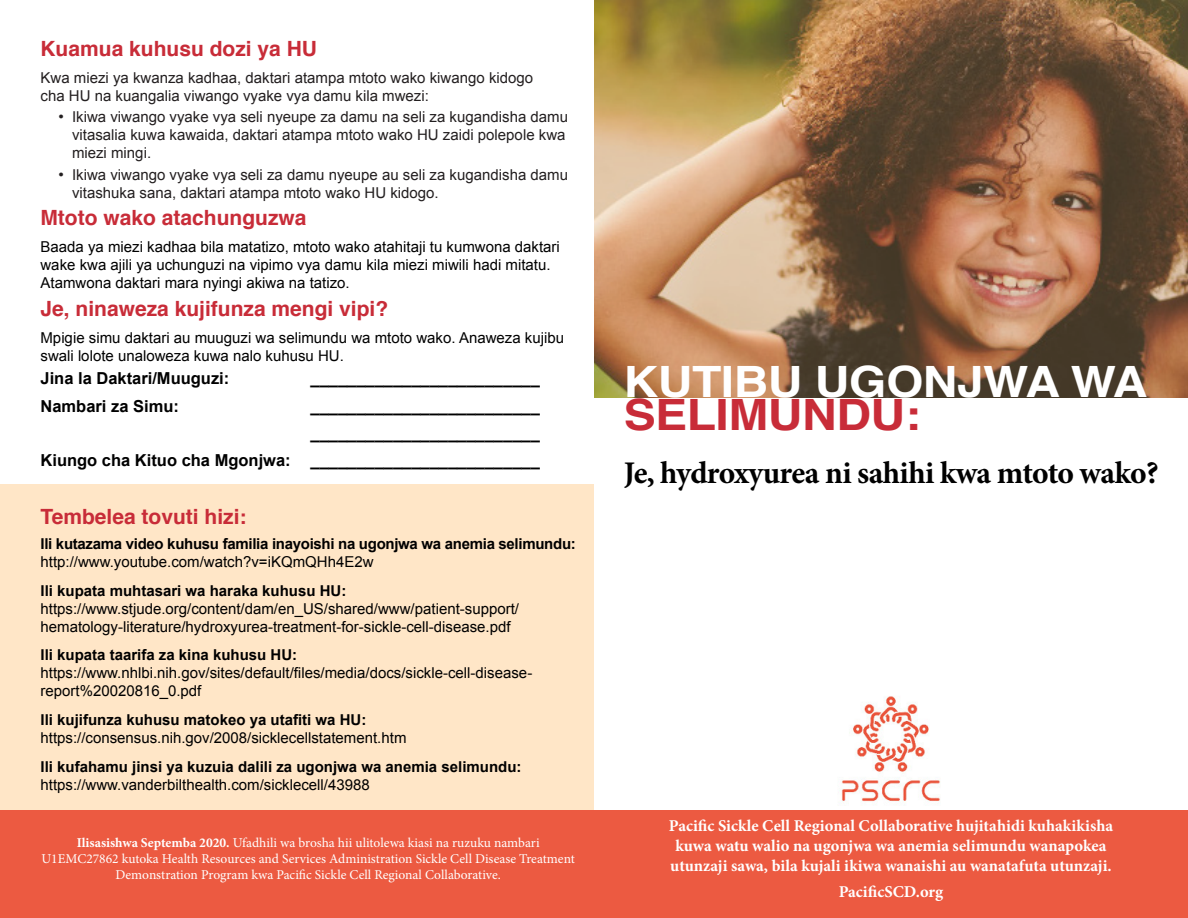
<style>
.page{position:relative;width:1188px;height:918px;background:#fff}
.page>*{position:absolute;margin:0;border:0;box-sizing:border-box;transform-origin:0 0}
.t1{font:700 43.2px "Helvetica";letter-spacing:-.01em;color:#fff;scale:1.11 1}
.t2{font:700 43.2px "Helvetica";letter-spacing:-.01em;color:#c82c38;scale:1.11 1}
.t3{font:700 31.5px "Minion Pro";letter-spacing:-.02em;color:#000}
.t4{font:700 21px "Helvetica";color:#c82c38}
.t5{font:700 16.5px/19.8px "Minion Pro";color:#fff;text-align:center}
.t6{font:700 16.5px "Arial";color:#000}
.t7{font:15px/18px "Arial";color:#000}
.t8{font:15px/18px "Arial";color:#231f20}
.t9{font:700 15px "Arial";color:#000}
.t10{font:700 15px "Arial";letter-spacing:-.02em;color:#000}
.t11{font:13.5px/16.2px "Minion Pro";color:#fff;text-align:center}
.s1{font-weight:700}
</style>
<div class="page">
<div style="left:0;top:484px;width:594px;height:330px;background:#ffe6c7"></div>
<div style="left:0;top:810px;width:1188px;height:108px;background:#ec5a41"></div>
<img style="left:841px;top:696px;width:100px;height:107px">
<img style="left:594px;top:0;width:594px;height:397px">
<p class="t4" style="left:40px;top:32px;width:278px">Kuamua kuhusu dozi ya HU</p>
<p class="t8" style="left:40px;top:69px;width:494px">Kwa miezi ya kwanza kadhaa, daktari atampa mtoto wako kiwango kidogo cha HU na kuangalia viwango vyake vya damu kila mwezi:</p>
<p class="t8" style="left:72px;top:108px;width:498px;text-indent:-14px"><sup>●</sup> Ikiwa viwango vyake vya seli nyeupe za damu na seli za kugandisha damu vitasalia kuwa kawaida, daktari atampa mtoto wako HU zaidi polepole kwa miezi mingi.</p>
<p class="t8" style="left:72px;top:166px;width:498px;text-indent:-14px"><sup>●</sup> Ikiwa viwango vyake vya seli za damu nyeupe au seli za kugandisha damu vitashuka sana, daktari atampa mtoto wako HU kidogo.</p>
<p class="t4" style="left:40px;top:201px;width:268px">Mtoto wako atachunguzwa</p>
<p class="t7" style="left:40px;top:238px;width:521px">Baada ya miezi kadhaa bila matatizo, mtoto wako atahitaji tu kumwona daktari wake kwa ajili ya uchunguzi na vipimo vya damu kila miezi miwili hadi mitatu.<br>Atamwona daktari mara nyingi akiwa na tatizo.</p>
<p class="t4" style="left:40px;top:292px;width:349px">Je, ninaweza kujifunza mengi vipi?</p>
<p class="t7" style="left:40px;top:329px;width:525px">Mpigie simu daktari au muuguzi wa selimundu wa mtoto wako. Anaweza kujibu swali lolote unaloweza kuwa nalo kuhusu HU.</p>
<p class="t6" style="left:40px;top:368px;width:190px">Jina la Daktari/Muuguzi:</p>
<p class="t6" style="left:311px;top:368px;width:231px">_________________________</p>
<p class="t6" style="left:40px;top:395px;width:140px">Nambari za Simu:</p>
<p class="t6" style="left:311px;top:395px;width:231px">_________________________</p>
<p class="t6" style="left:311px;top:422px;width:231px">_________________________</p>
<p class="t6" style="left:40px;top:450px;width:501px">Kiungo cha Kituo cha Mgonjwa: _________________________</p>
<p class="t4" style="left:40px;top:500px;width:208px">Tembelea tovuti hizi:</p>
<p class="t10" style="left:40px;top:534px;width:537px">Ili kutazama video kuhusu familia inayoishi na ugonjwa wa anemia selimundu:</p>
<p class="t7" style="left:40px;top:553px;width:335px">http://www.youtube.com/watch?v=iKQmQHh4E2w</p>
<p class="t9" style="left:40px;top:580px;width:307px">Ili kupata muhtasari wa haraka kuhusu HU:</p>
<p class="t7" style="left:40px;top:599px;width:480px">https://www.stjude.org/content/dam/en_US/shared/www/patient-support/ hematology-literature/hydroxyurea-treatment-for-sickle-cell-disease.pdf</p>
<p class="t9" style="left:40px;top:645px;width:258px">Ili kupata taarifa za kina kuhusu HU:</p>
<p class="t7" style="left:40px;top:664px;width:493px">https://www.nhlbi.nih.gov/sites/default/files/media/docs/sickle-cell-disease&shy;report%20020816_0.pdf</p>
<p class="t9" style="left:40px;top:710px;width:327px">Ili kujifunza kuhusu matokeo ya utafiti wa HU:</p>
<p class="t7" style="left:40px;top:729px;width:367px">https://consensus.nih.gov/2008/sicklecellstatement.htm</p>
<p class="t9" style="left:40px;top:757px;width:483px">Ili kufahamu jinsi ya kuzuia dalili za ugonjwa wa anemia selimundu:</p>
<p class="t7" style="left:40px;top:776px;width:331px">https://www.vanderbilthealth.com/sicklecell/43988</p>
<p class="t11" style="left:41px;top:834px;width:535px"><span class="s1">Ilisasishwa Septemba 2020.</span> Ufadhili wa brosha hii ulitolewa kiasi na ruzuku nambari<br>U1EMC27862 kutoka Health Resources and Services Administration Sickle Cell Disease Treatment<br>Demonstration Program kwa Pacific Sickle Cell Regional Collaborative.</p>
<p class="t1" style="left:624px;top:347px;width:473px">KUTIBU UGONJWA WA</p>
<p class="t2" style="left:624px;top:380px;width:269px">SELIMUNDU:</p>
<p class="t3" style="left:624px;top:451px;width:536px">Je, hydroxyurea ni sahihi kwa mtoto wako?</p>
<p class="t5" style="left:669px;top:816px;width:446px">Pacific Sickle Cell Regional Collaborative hujitahidi kuhakikisha kuwa watu walio na ugonjwa wa anemia selimundu wanapokea utunzaji sawa, bila kujali ikiwa wanaishi au wanatafuta utunzaji.</p>
<p class="t5" style="left:839px;top:881px;width:106px">PacificSCD.org</p>
</div>
